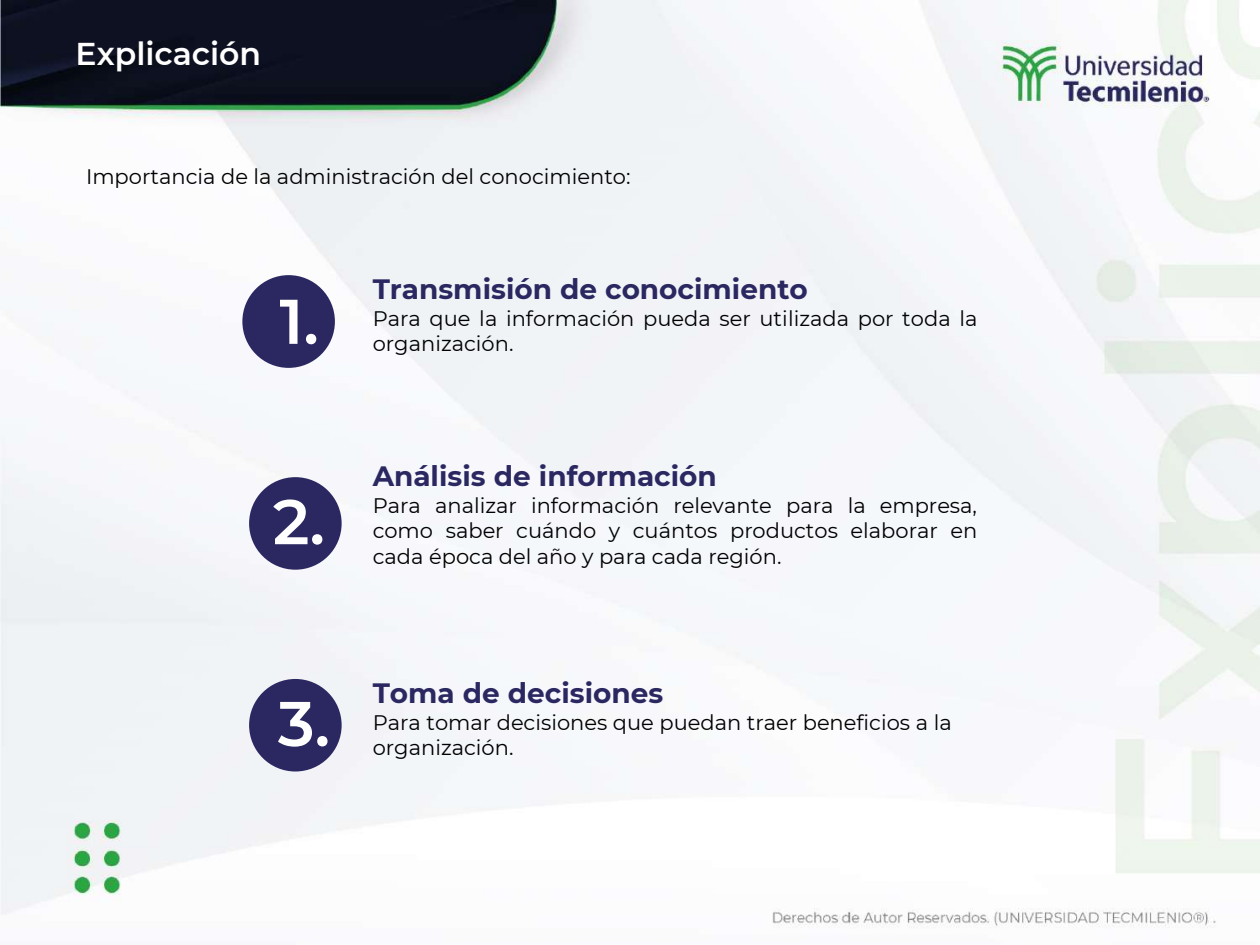
<style>
.page{position:relative;width:1260px;height:945px;background:#fff}
.page>*{position:absolute;margin:0;border:0;box-sizing:border-box;transform-origin:0 0}
.t1{font:600 63px "Montserrat";color:#fff}
.t2{font:600 31.5px "Montserrat";color:#fff}
.t3{font:700 28px "Montserrat";color:#2b2861}
.t4{font:21px/25.2px "Montserrat";color:#000}
</style>
<div class="page">
<img style="left:0;top:0;width:1260px;height:928px">
<div style="left:244px;top:277px;width:89px;height:89px;background:#2b2861;border-radius:50%"></div>
<div style="left:242px;top:275px;width:93px;height:93px;border:4px solid #2b2861;border-radius:50%"></div>
<div style="left:251px;top:479px;width:89px;height:89px;background:#2b2861;border-radius:50%"></div>
<div style="left:249px;top:477px;width:93px;height:93px;border:4px solid #2b2861;border-radius:50%"></div>
<div style="left:251px;top:681px;width:89px;height:89px;background:#2b2861;border-radius:50%"></div>
<div style="left:249px;top:679px;width:93px;height:93px;border:4px solid #2b2861;border-radius:50%"></div>
<h2 class="t2" style="left:76px;top:32px;width:187px">Explicación</h2>
<p class="t4" style="left:86px;top:163px;width:546px">Importancia de la administración del conocimiento:</p>
<h1 class="t1" style="left:280px;top:277px;width:41px">1.</h1>
<h1 class="t1" style="left:273px;top:477px;width:54px">2.</h1>
<h3 class="t3" style="left:373px;top:269px;width:437px">Transmisión de conocimiento</h3>
<p class="t4" style="left:373px;top:305px;width:606px">Para que la información pueda ser utilizada por toda la organización.</p>
<h3 class="t3" style="left:373px;top:456px;width:346px">Análisis de información</h3>
<p class="t4" style="left:373px;top:492px;width:606px;text-align:justify">Para analizar información relevante para la empresa, como saber cuándo y cuántos productos elaborar en cada época del año y para cada región.</p>
<h1 class="t1" style="left:278px;top:679px;width:54px">3.</h1>
<h3 class="t3" style="left:373px;top:673px;width:292px">Toma de decisiones</h3>
<p class="t4" style="left:373px;top:709px;width:581px">Para tomar decisiones que puedan traer beneficios a la organización.</p>
</div>
